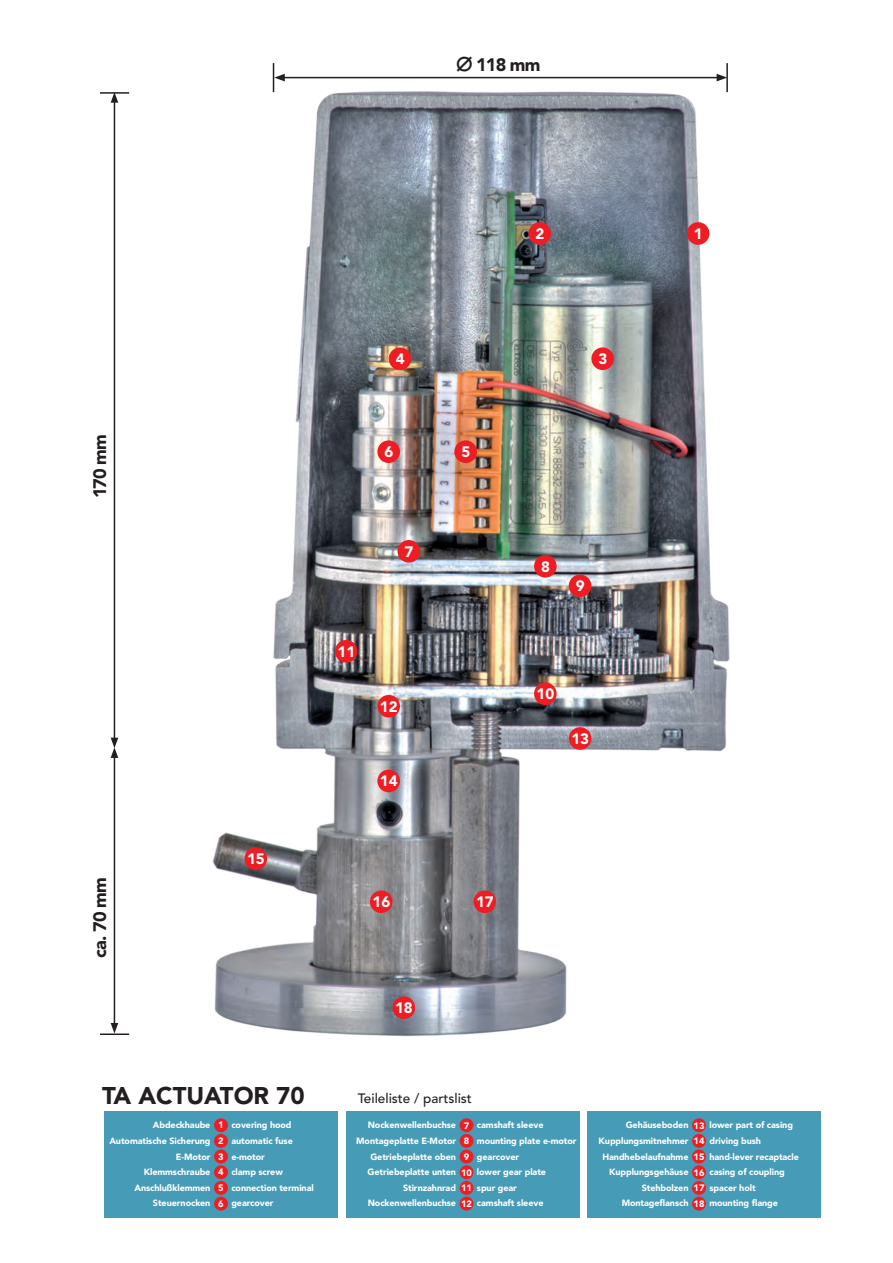
<style>
.page{position:relative;width:893px;height:1263px;background:#fff}
.page>*{position:absolute;margin:0;border:0;box-sizing:border-box;transform-origin:0 0}
.t1{font:900 24px "Avenir";color:#231f20}
.t2{font:900 18px "Avenir";letter-spacing:-.05em;color:#231f20}
.t3{font:900 15px "Avenir";color:#fff}
.t4{font:500 13.5px "Avenir";color:#231f20}
.t5{font:900 9.15px/15.8px "Avenir";color:#fff;text-align:justify}
.t6{font:900 9px/15.6px "Avenir";letter-spacing:-.01em;color:#fff;text-align:right}
.s1{font-family:"Hira Kaku Pro W6";font-weight:400}
</style>
<div class="page">
<img style="left:110px;top:63px;width:620px;height:973px">
<hr style="left:282px;top:77px;width:437px;height:1px;background:#231f20">
<svg style="left:717px;top:74px;width:9px;height:7px"></svg>
<svg style="left:273px;top:63px;width:12px;height:29px"></svg>
<hr style="left:726px;top:63px;width:2px;height:29px;background:#231f20">
<hr style="left:114px;top:100px;width:1px;height:640px;background:#231f20">
<svg style="left:111px;top:94px;width:7px;height:9px"></svg>
<hr style="left:114px;top:756px;width:1px;height:269px;background:#231f20">
<svg style="left:111px;top:1023px;width:7px;height:10px"></svg>
<svg style="left:111px;top:738px;width:7px;height:20px"></svg>
<hr style="left:100px;top:92px;width:29px;height:2px;background:#231f20">
<hr style="left:100px;top:1033px;width:29px;height:2px;background:#231f20">
<div style="left:687px;top:222px;width:22px;height:23px;background:#ee1d23;border-radius:50%"></div>
<div style="left:104px;top:1111px;width:234px;height:107px;background:#469bb7"></div>
<div style="left:214px;top:1118px;width:14px;height:14px;background:#ee1d23;border-radius:50%"></div>
<div style="left:214px;top:1134px;width:14px;height:14px;background:#ee1d23;border-radius:50%"></div>
<div style="left:214px;top:1149px;width:14px;height:14px;background:#ee1d23;border-radius:50%"></div>
<div style="left:214px;top:1165px;width:14px;height:14px;background:#ee1d23;border-radius:50%"></div>
<div style="left:214px;top:1181px;width:14px;height:14px;background:#ee1d23;border-radius:50%"></div>
<div style="left:214px;top:1197px;width:14px;height:13px;background:#ee1d23;border-radius:50%"></div>
<div style="left:346px;top:1111px;width:234px;height:107px;background:#469bb7"></div>
<div style="left:460px;top:1118px;width:13px;height:14px;background:#ee1d23;border-radius:50%"></div>
<div style="left:460px;top:1134px;width:13px;height:14px;background:#ee1d23;border-radius:50%"></div>
<div style="left:460px;top:1149px;width:13px;height:14px;background:#ee1d23;border-radius:50%"></div>
<div style="left:460px;top:1165px;width:13px;height:14px;background:#ee1d23;border-radius:50%"></div>
<div style="left:460px;top:1181px;width:13px;height:14px;background:#ee1d23;border-radius:50%"></div>
<div style="left:460px;top:1197px;width:13px;height:13px;background:#ee1d23;border-radius:50%"></div>
<div style="left:587px;top:1111px;width:234px;height:107px;background:#469bb7"></div>
<div style="left:692px;top:1118px;width:14px;height:14px;background:#ee1d23;border-radius:50%"></div>
<div style="left:692px;top:1134px;width:14px;height:14px;background:#ee1d23;border-radius:50%"></div>
<div style="left:692px;top:1149px;width:14px;height:14px;background:#ee1d23;border-radius:50%"></div>
<div style="left:692px;top:1197px;width:14px;height:13px;background:#ee1d23;border-radius:50%"></div>
<div style="left:692px;top:1165px;width:14px;height:14px;background:#ee1d23;border-radius:50%"></div>
<div style="left:692px;top:1181px;width:14px;height:14px;background:#ee1d23;border-radius:50%"></div>
<div style="left:528px;top:222px;width:23px;height:23px;background:#ee1d23;border-radius:50%"></div>
<div style="left:591px;top:347px;width:23px;height:23px;background:#ee1d23;border-radius:50%"></div>
<div style="left:389px;top:347px;width:22px;height:23px;background:#ee1d23;border-radius:50%"></div>
<div style="left:454px;top:440px;width:23px;height:23px;background:#ee1d23;border-radius:50%"></div>
<div style="left:377px;top:440px;width:23px;height:23px;background:#ee1d23;border-radius:50%"></div>
<div style="left:398px;top:540px;width:22px;height:23px;background:#ee1d23;border-radius:50%"></div>
<div style="left:534px;top:555px;width:23px;height:22px;background:#ee1d23;border-radius:50%"></div>
<div style="left:569px;top:574px;width:22px;height:23px;background:#ee1d23;border-radius:50%"></div>
<div style="left:534px;top:682px;width:23px;height:23px;background:#ee1d23;border-radius:50%"></div>
<div style="left:569px;top:727px;width:22px;height:23px;background:#ee1d23;border-radius:50%"></div>
<div style="left:377px;top:695px;width:23px;height:22px;background:#ee1d23;border-radius:50%"></div>
<div style="left:335px;top:640px;width:22px;height:23px;background:#ee1d23;border-radius:50%"></div>
<div style="left:377px;top:770px;width:23px;height:22px;background:#ee1d23;border-radius:50%"></div>
<div style="left:244px;top:847px;width:23px;height:23px;background:#ee1d23;border-radius:50%"></div>
<div style="left:370px;top:890px;width:23px;height:23px;background:#ee1d23;border-radius:50%"></div>
<div style="left:473px;top:890px;width:23px;height:23px;background:#ee1d23;border-radius:50%"></div>
<div style="left:393px;top:996px;width:22px;height:23px;background:#ee1d23;border-radius:50%"></div>
<h2 class="t2" style="left:456px;top:54px;width:86px"><span class="s1">∅</span> 118 mm</h2>
<h3 class="t3" style="left:535px;top:224px;width:10px">2</h3>
<h2 class="t2" style="left:89px;top:498px;width:66px;rotate:-90deg">170 mm</h2>
<h2 class="t2" style="left:89px;top:957px;width:81px;rotate:-90deg">ca. 70 mm</h2>
<h3 class="t3" style="left:247px;top:849px;width:19px">15</h3>
<h3 class="t3" style="left:396px;top:350px;width:10px">4</h3>
<h3 class="t3" style="left:598px;top:350px;width:10px">3</h3>
<h3 class="t3" style="left:384px;top:443px;width:10px">6</h3>
<h3 class="t3" style="left:461px;top:443px;width:10px">5</h3>
<h3 class="t3" style="left:405px;top:542px;width:10px">7</h3>
<h3 class="t3" style="left:337px;top:642px;width:19px">11</h3>
<h3 class="t3" style="left:380px;top:697px;width:19px">12</h3>
<h3 class="t3" style="left:380px;top:772px;width:19px">14</h3>
<h3 class="t3" style="left:541px;top:557px;width:10px">8</h3>
<h3 class="t3" style="left:576px;top:577px;width:10px">9</h3>
<h3 class="t3" style="left:537px;top:685px;width:19px">10</h3>
<h3 class="t3" style="left:571px;top:729px;width:19px">13</h3>
<h3 class="t3" style="left:372px;top:893px;width:19px">16</h3>
<h3 class="t3" style="left:476px;top:893px;width:19px">17</h3>
<h3 class="t3" style="left:395px;top:999px;width:19px">18</h3>
<h1 class="t1" style="left:102px;top:1081px;width:204px">TA ACTUATOR 70</h1>
<h3 class="t4" style="left:358px;top:1090px;width:116px">Teileliste / partslist</h3>
<h3 class="t3" style="left:694px;top:224px;width:10px">1</h3>
<p class="t6" style="left:109px;top:1117px;width:103px">Abdeckhaube<br>Automatische Sicherung<br>E-Motor<br>Klemmschraube<br>Anschlußklemmen<br>Steuernocken</p>
<p class="t5" style="left:218px;top:1117px;width:7px">1<br>2<br>3<br>4<br>5<br>6</p>
<p class="t6" style="left:231px;top:1117px;width:84px;text-align:left">covering hood automatic fuse e-motor<br>clamp screw connection terminal gearcover</p>
<p class="t6" style="left:356px;top:1117px;width:101px">Nockenwellenbuchse<br>Montageplatte E-Motor<br>Getriebeplatte oben<br>Getriebeplatte unten<br>Stirnzahnrad<br>Nockenwellenbuchse</p>
<p class="t5" style="left:461px;top:1118px;width:12px;text-align:left">7<br>8<br>9<br>10<br>11<br>12</p>
<p class="t6" style="left:477px;top:1117px;width:101px;text-align:left">camshaft sleeve mounting plate e-motor gearcover<br>lower gear plate<br>spur gear<br>camshaft sleeve</p>
<p class="t6" style="left:598px;top:1117px;width:91px">Gehäuseboden<br>Kupplungsmitnehmer<br>Handhebelaufnahme<br>Kupplungsgehäuse<br>Stehbolzen<br>Montageflansch</p>
<p class="t5" style="left:694px;top:1118px;width:12px">13<br>14<br>15</p>
<p class="t6" style="left:709px;top:1117px;width:91px;text-align:left">lower part of casing driving bush hand-lever recaptacle casing of coupling spacer holt<br>mounting flange</p>
<p class="t5" style="left:694px;top:1165px;width:12px">16<br>17</p>
<p class="t5" style="left:694px;top:1196px;width:12px">18</p>
</div>
